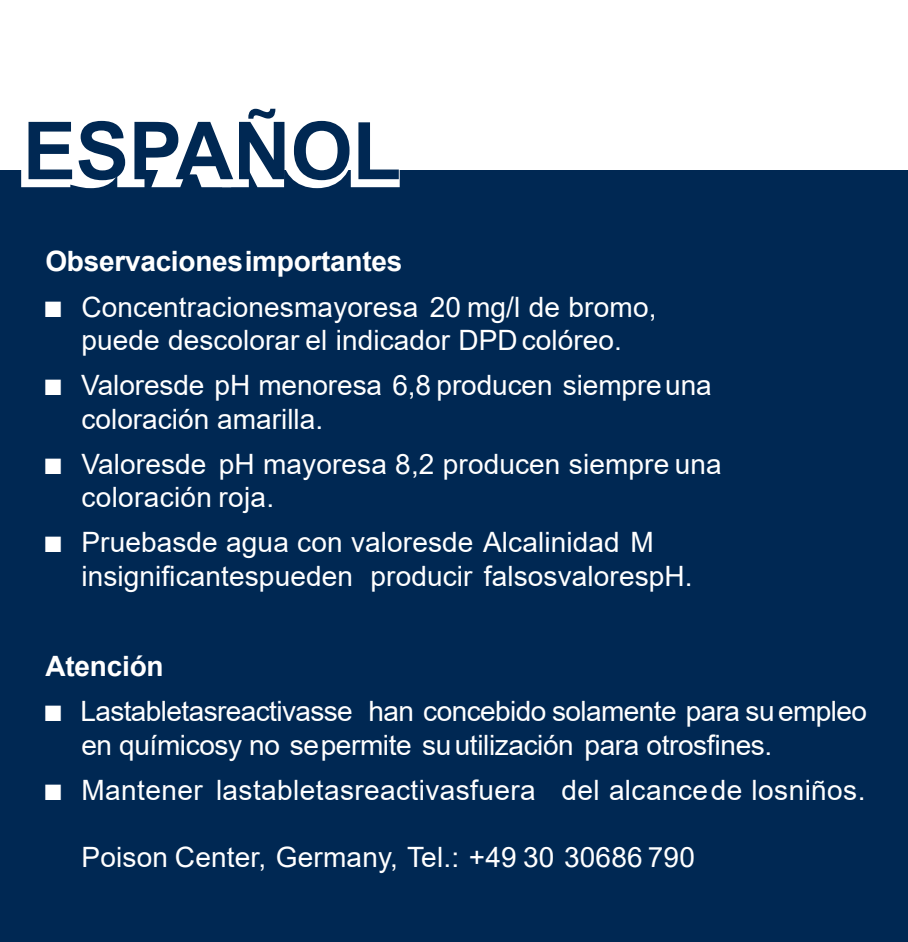
<style>
.page{position:relative;width:908px;height:942px;background:#fff}
.page>*{position:absolute;margin:0;border:0;box-sizing:border-box;transform-origin:0 0}
.t1{font:700 80px "Arial";letter-spacing:-.005em;color:#002853}
.t2{font:28px/33.6px "Arial";letter-spacing:.005em;color:#fff}
.t3{font:28px/33.6px "Arial";letter-spacing:-.02em;color:#fff}
.t4{font:700 28px "Arial";letter-spacing:-.01em;color:#fff}
.s1{font-family:"Consolas"}
</style>
<div class="page">
<div style="left:0;top:170px;width:907px;height:771px;background:#002853"></div>
<svg style="left:21px;top:170px;width:379px;height:19px"></svg>
<h1 class="t1" style="left:23px;top:121px;width:380px">ESPAÑOL</h1>
<p class="t4" style="left:45px;top:251px;width:358px">Observacionesimportantes</p>
<p class="t2" style="left:45px;top:292px;width:612px;text-align:center"><span class="s1">■</span> Concentracionesmayoresa 20 mg/l de bromo, puede descolorar el indicador DPDcolóreo.</p>
<p class="t2" style="left:81px;top:371px;width:631px;text-indent:-36px"><span class="s1">■</span> Valoresde pH menoresa 6,8 producen siempreuna coloración amarilla.</p>
<p class="t2" style="left:81px;top:449px;width:641px;text-indent:-36px"><span class="s1">■</span> Valoresde pH mayoresa 8,2 producen siempre una coloración roja.</p>
<p class="t2" style="left:81px;top:528px;width:612px;text-indent:-36px"><span class="s1">■</span> Pruebasde agua con valoresde Alcalinidad M insignificantespueden producir falsosvalorespH.</p>
<p class="t4" style="left:45px;top:655px;width:120px">Atención</p>
<p class="t3" style="left:81px;top:696px;width:786px;text-indent:-36px"><span class="s1">■</span> Lastabletasreactivasse han concebido solamente para suempleo en químicosy no sepermite suutilización para otrosfines.</p>
<p class="t2" style="left:45px;top:775px;width:821px"><span class="s1">■</span> Mantener lastabletasreactivasfuera del alcancede losniños.</p>
<p class="t2" style="left:81px;top:842px;width:614px">Poison Center, Germany, Tel.: +49 30 30686 790</p>
</div>
